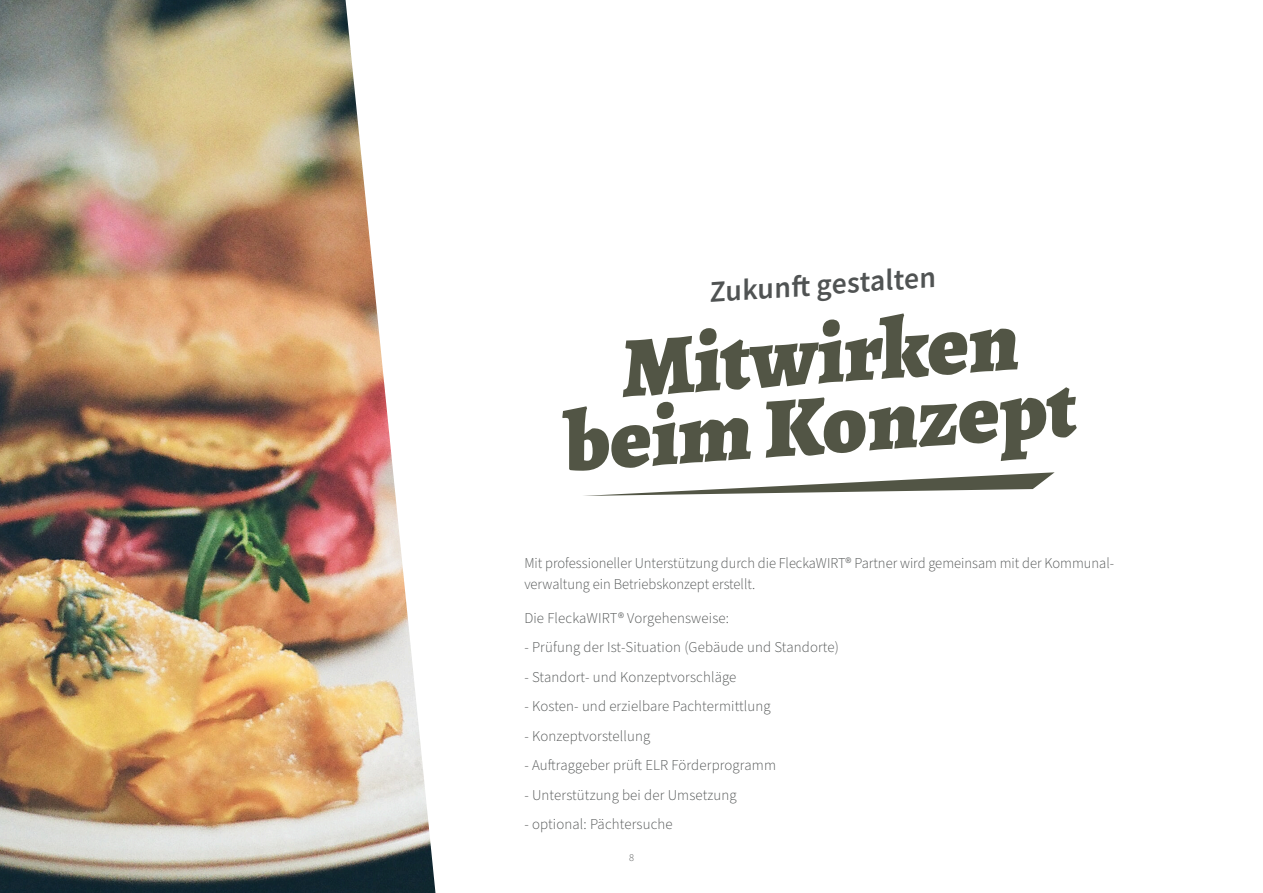
<style>
.page{position:relative;width:1263px;height:893px;background:#fff}
.page>*{position:absolute;margin:0;border:0;box-sizing:border-box;transform-origin:0 0}
.t1{font:900 85.5px/70.5px "Alegreya";color:#525545;text-align:center}
.t2{font:30px "Source Sans Variable";color:#505353}
.t3{font:300 15px/21px "Source Sans Pro";letter-spacing:.01em;color:#505353}
.t4{font:300 10.5px "Source Sans Pro";color:#505353}
</style>
<div class="page">
<img style="left:0;top:0;width:435px;height:893px">
<svg style="left:584px;top:472px;width:470px;height:24px"></svg>
<h2 class="t2" style="left:708px;top:274px;width:228px;rotate:-4deg">Zukunft gestalten</h2>
<h1 class="t1" style="left:555px;top:333px;width:514px;rotate:-4deg">Mitwirken beim Konzept</h1>
<p class="t3" style="left:524px;top:553px;width:591px">Mit professioneller Unterstützung durch die FleckaWIRT® Partner wird gemeinsam mit der Kommunal&shy;verwaltung ein Betriebskonzept erstellt.</p>
<p class="t3" style="left:524px;top:608px;width:206px">Die FleckaWIRT® Vorgehensweise:</p>
<p class="t3" style="left:524px;top:637px;width:316px">- Prüfung der Ist-Situation (Gebäude und Standorte)</p>
<p class="t3" style="left:524px;top:667px;width:214px">- Standort- und Konzeptvorschläge</p>
<p class="t3" style="left:524px;top:696px;width:248px">- Kosten- und erzielbare Pachtermittlung</p>
<p class="t3" style="left:524px;top:726px;width:127px">- Konzeptvorstellung</p>
<p class="t3" style="left:524px;top:755px;width:253px">- Auftraggeber prüft ELR Förderprogramm</p>
<p class="t3" style="left:524px;top:785px;width:214px">- Unterstützung bei der Umsetzung</p>
<p class="t3" style="left:524px;top:814px;width:150px">- optional: Pächtersuche</p>
<p class="t4" style="left:629px;top:851px;width:6px">8</p>
</div>
